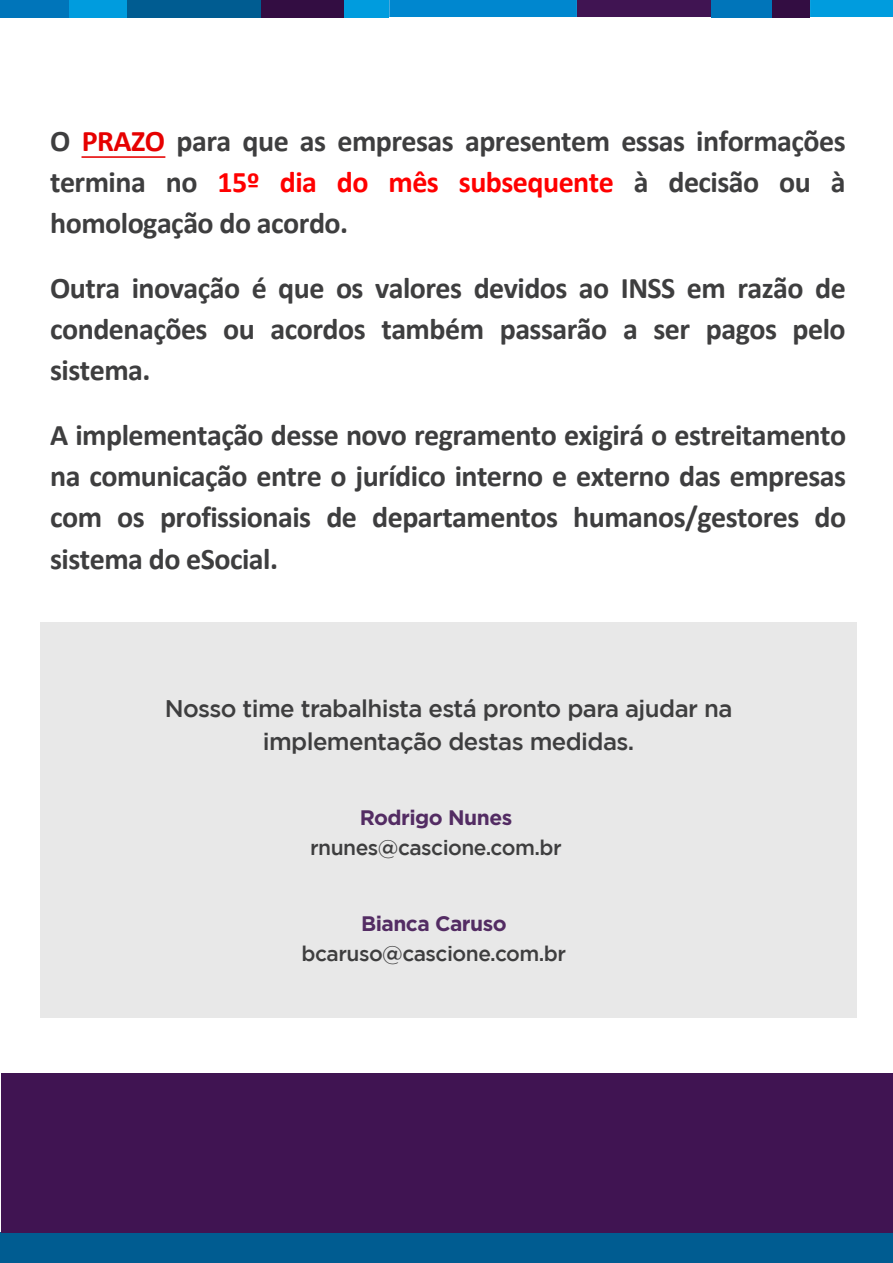
<style>
.page{position:relative;width:893px;height:1263px;background:#fff}
.page>*{position:absolute;margin:0;border:0;box-sizing:border-box;transform-origin:0 0}
.t1{font:700 30px/41.2px "Calibri";letter-spacing:-.02em;color:#3e3e3f;text-align:justify}
.t2{font:700 30px/41.2px "Calibri";letter-spacing:-.02em;color:#3e3e3f;text-align:justify}
.t3{font:500 24px/33px "Gotham";letter-spacing:-.025em;color:#3e3e3f;text-align:center}
.t4{font:500 21px "Gotham";letter-spacing:-.025em;color:#3e3e3f}
.t5{font:700 21px "Gotham";letter-spacing:-.025em;color:#532c63}
.s1{color:#e60000}
.s2{color:#f00}
</style>
<div class="page">
<div style="left:261px;top:0;width:83px;height:17px;background:#330d42"></div>
<div style="left:344px;top:0;width:45px;height:17px;background:#009cde"></div>
<div style="left:68px;top:0;width:59px;height:17px;background:#009cde"></div>
<div style="left:577px;top:0;width:134px;height:17px;background:#401452"></div>
<div style="left:0;top:0;width:68px;height:17px;background:#0075ba"></div>
<div style="left:127px;top:0;width:134px;height:17px;background:#005c91"></div>
<div style="left:711px;top:0;width:61px;height:17px;background:#0075ba"></div>
<div style="left:389px;top:0;width:188px;height:17px;background:#0087cf"></div>
<div style="left:772px;top:0;width:38px;height:17px;background:#330d42"></div>
<div style="left:810px;top:0;width:83px;height:17px;background:#009cde"></div>
<div style="left:40px;top:622px;width:817px;height:395px;background:#e8e8e8"></div>
<div style="left:0;top:1233px;width:893px;height:30px;background:#005c91"></div>
<div style="left:1px;top:1073px;width:892px;height:160px;background:#401452"></div>
<hr style="left:82px;top:157px;width:83px;height:1px;background:#e60000">
<p class="t1" style="left:50px;top:120px;width:797px">O <span class="s1">PRAZO</span> para que as empresas apresentem essas informações termina no <span class="s2">15º dia do mês subsequente</span> à decisão ou à homologação do acordo.</p>
<p class="t1" style="left:50px;top:267px;width:797px">Outra inovação é que os valores devidos ao INSS em razão de condenações ou acordos também passarão a ser pagos pelo sistema.</p>
<p class="t2" style="left:50px;top:414px;width:798px">A implementação desse novo regramento exigirá o estreitamento na comunicação entre o jurídico interno e externo das empresas com os profissionais de departamentos humanos/gestores do sistema do eSocial.</p>
<p class="t3" style="left:165px;top:691px;width:569px">Nosso time trabalhista está pronto para ajudar na implementação destas medidas.</p>
<p class="t5" style="left:360px;top:805px;width:154px">Rodrigo Nunes</p>
<p class="t4" style="left:310px;top:836px;width:253px">rnunes@cascione.com.br</p>
<p class="t5" style="left:361px;top:911px;width:147px">Bianca Caruso</p>
<p class="t4" style="left:302px;top:941px;width:266px">bcaruso@cascione.com.br</p>
</div>
